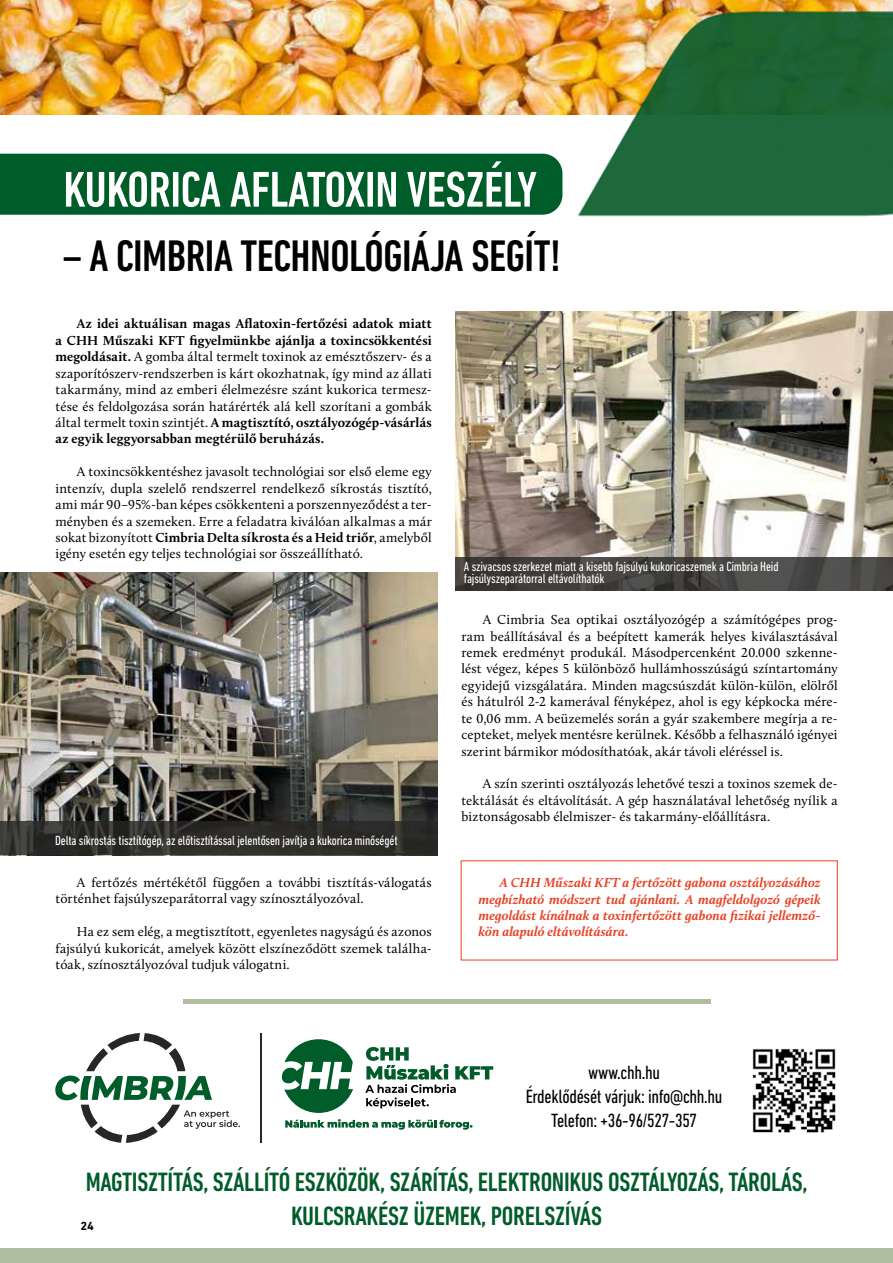
<style>
.page{position:relative;width:893px;height:1263px;background:#fff}
.page>*{position:absolute;margin:0;border:0;box-sizing:border-box;transform-origin:0 0}
.t1{font:500 condensed 51px "DIN Next LT Pro";letter-spacing:-.01em;color:#fff}
.t2{font:500 condensed 45px "DIN Next LT Pro";letter-spacing:-.01em;color:#000}
.t3{font:500 condensed 27px/34.5px "DIN Next LT Pro";letter-spacing:-.01em;color:#005c29;text-align:center}
.t4{font:condensed 19.5px/24px "DIN Next LT Pro";letter-spacing:-.015em;color:#000;text-align:center}
.t5{font:13.5px/16.5px "Calluna";letter-spacing:.01em;color:#000;text-align:justify}
.t6{font:condensed 13.5px/12px "DIN Next LT Pro";letter-spacing:-.01em;color:#fff}
.t7{font:italic 700 13.5px/16.5px "Calluna";letter-spacing:.005em;color:#e84225;text-align:justify}
.t8{font:700 12px "DIN Next LT Pro";color:#000}
.s1{font-weight:700}
</style>
<div class="page">
<img style="left:0;top:0;width:893px;height:115px">
<div style="left:0;top:154px;width:562px;height:61px;background:#005c29"></div>
<img style="left:0;top:573px;width:438px;height:283px">
<svg style="left:0;top:822px;width:438px;height:33px;background:#2e2e2b"></svg>
<img style="left:455px;top:312px;width:438px;height:279px">
<svg style="left:455px;top:557px;width:438px;height:33px;background:#454341"></svg>
<div style="left:0;top:1248px;width:893px;height:15px;background:#afbda1"></div>
<div style="left:183px;top:999px;width:527px;height:5px;background:#afbda1"></div>
<svg style="left:55px;top:1033px;width:185px;height:110px"></svg>
<hr style="left:260px;top:1033px;width:2px;height:110px;background:#272726">
<svg style="left:282px;top:1039px;width:71px;height:74px"></svg>
<svg style="left:365px;top:1047px;width:128px;height:61px"></svg>
<svg style="left:285px;top:1119px;width:188px;height:11px"></svg>
<img style="left:752px;top:1048px;width:84px;height:85px">
<img style="left:564px;top:5px;width:329px;height:212px">
<h1 class="t1" style="left:63px;top:161px;width:475px">KUKORICA AFLATOXIN VESZÉLY</h1>
<h2 class="t2" style="left:63px;top:231px;width:499px">– A CIMBRIA TECHNOLÓGIÁJA SEGÍT!</h2>
<p class="t5" style="left:56px;top:315px;width:378px;text-indent:21px"><span class="s1">Az idei aktuálisan magas Aflatoxin-fertőzési adatok miatt a CHH Műszaki KFT figyelmünkbe ajánlja a toxincsökkentési megoldásait.</span> A gomba által termelt toxinok az emésztőszerv- és a szaporítószerv-rendszerben is kárt okozhatnak, így mind az állati takarmány, mind az emberi élelmezésre szánt kukorica termesz&shy;tése és feldolgozása során határérték alá kell szorítani a gombák által termelt toxin szintjét. <span class="s1">A magtisztító, osztályozógép-vásárlás az egyik leggyorsabban megtérülő beruházás.</span></p>
<p class="t5" style="left:56px;top:463px;width:378px;text-indent:21px">A toxincsökkentéshez javasolt technológiai sor első eleme egy intenzív, dupla szelelő rendszerrel rendelkező síkrostás tisztító, ami már 90–95%-ban képes csökkenteni a porszennyeződést a ter&shy;ményben és a szemeken. Erre a feladatra kiválóan alkalmas a már sokat bizonyított <span class="s1">Cimbria Delta síkrosta és a Heid triőr</span>, amelyből igény esetén egy teljes technológiai sor összeállítható.</p>
<p class="t6" style="left:55px;top:834px;width:344px">Delta síkrostás tisztítógép, az előtisztítással jelentősen javítja a kukorica minőségét</p>
<p class="t5" style="left:56px;top:874px;width:378px;text-indent:21px">A fertőzés mértékétől függően a további tisztítás-válogatás történhet fajsúlyszeparátorral vagy színosztályozóval.</p>
<p class="t5" style="left:56px;top:923px;width:378px;text-indent:21px">Ha ez sem elég, a megtisztított, egyenletes nagyságú és azonos fajsúlyú kukoricát, amelyek között elszíneződött szemek találha&shy;tóak, színosztályozóval tudjuk válogatni.</p>
<p class="t6" style="left:464px;top:560px;width:316px">A szivacsos szerkezet miatt a kisebb fajsúlyú kukoricaszemek a Cimbria Heid fajsúlyszeparátorral eltávolíthatók</p>
<p class="t5" style="left:461px;top:611px;width:378px;text-indent:21px">A Cimbria Sea optikai osztályozógép a számítógépes prog&shy;ram beállításával és a beépített kamerák helyes kiválasztásával remek eredményt produkál. Másodpercenként 20.000 szkenne&shy;lést végez, képes 5 különböző hullámhosszúságú színtartomány egyidejű vizsgálatára. Minden magcsúszdát külön-külön, elölről és hátulról 2-2 kamerával fényképez, ahol is egy képkocka mére&shy;te 0,06 mm. A beüzemelés során a gyár szakembere megírja a re&shy;cepteket, melyek mentésre kerülnek. Később a felhasználó igényei szerint bármikor módosíthatóak, akár távoli eléréssel is.</p>
<p class="t5" style="left:461px;top:775px;width:378px;text-indent:21px">A szín szerinti osztályozás lehetővé teszi a toxinos szemek de&shy;tektálását és eltávolítását. A gép használatával lehetőség nyílik a biztonságosabb élelmiszer- és takarmány-előállításra.</p>
<p class="t7" style="left:479px;top:874px;width:344px;text-indent:21px">A CHH Műszaki KFT a fertőzött gabona osztályozásához megbízható módszert tud ajánlani. A magfeldolgozó gépeik megoldást kínálnak a toxinfertőzött gabona fizikai jellemző&shy;kön alapuló eltávolítására.</p>
<h3 class="t4" style="left:526px;top:1060px;width:198px">www.chh.hu<br>Érdeklődését várjuk: info@chh.hu<br>Telefon: +36-96/527-357</h3>
<h3 class="t3" style="left:86px;top:1164px;width:723px">MAGTISZTÍTÁS, SZÁLLÍTÓ ESZKÖZÖK, SZÁRÍTÁS, ELEKTRONIKUS OSZTÁLYOZÁS, TÁROLÁS,<br>KULCSRAKÉSZ ÜZEMEK, PORELSZÍVÁS</h3>
<p class="t8" style="left:81px;top:1218px;width:15px">24</p>
</div>
